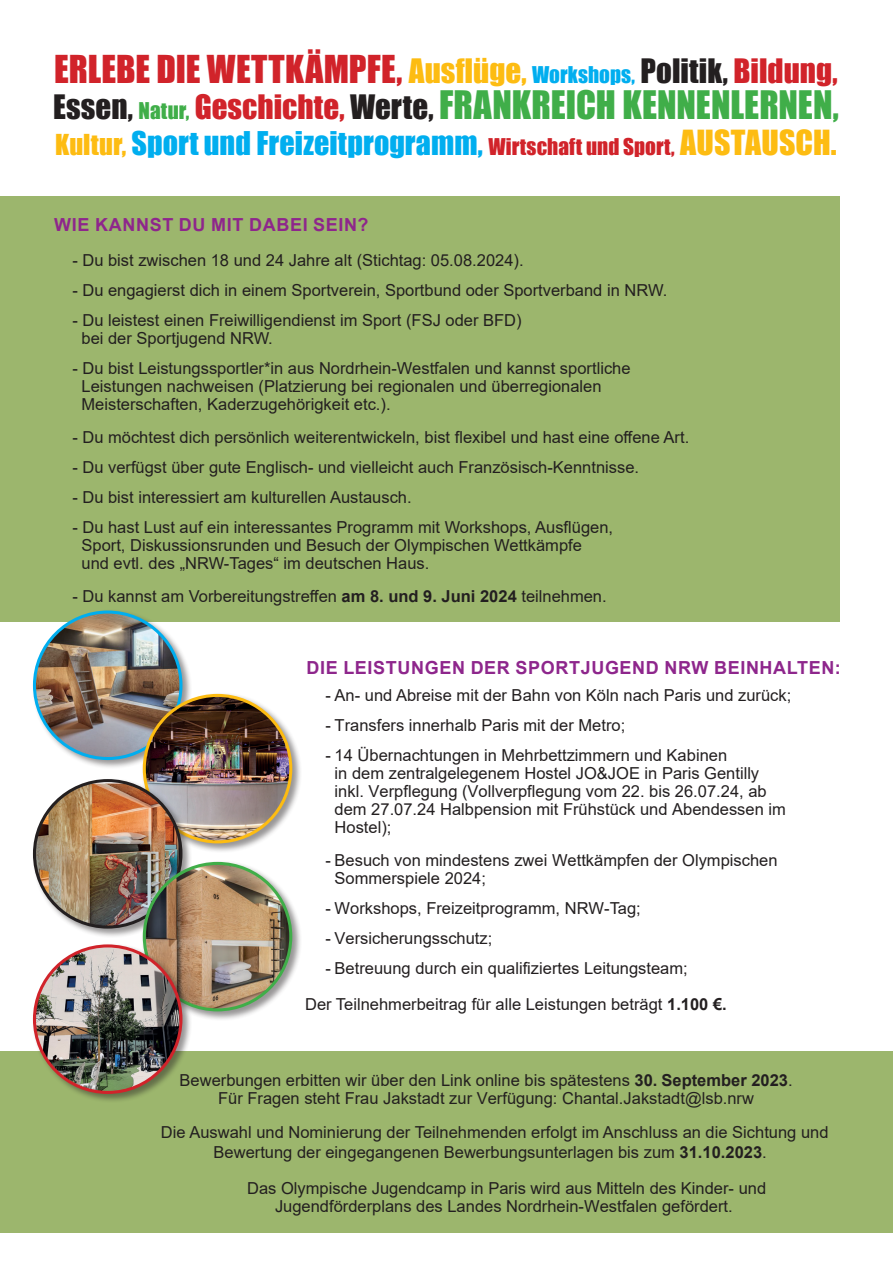
<style>
.page{position:relative;width:893px;height:1263px;background:#fff}
.page>*{position:absolute;margin:0;border:0;box-sizing:border-box;transform-origin:0 0}
.t1{font:36px "Impact";color:#40ae49}
.t2{font:35.4px "Impact";letter-spacing:.005em;color:#d1232a}
.t3{font:30px "Impact";color:#00aeef}
.t4{font:700 18px "Arial";letter-spacing:.035em;color:#8e268c}
.t5{font:16.5px/18px "Arial";color:#231f20}
.t6{font:16.5px/18px "Arial";color:#231f20;text-align:center}
.s1{font-size:30.9px;color:#fdbc12}
.s2{font-size:21.15px;color:#00aeef}
.s3{font-size:30.9px;color:#231f20}
.s4{font-size:30.9px}
.s5{font-size:21.15px}
.s6{font-size:30.9px;color:#d1232a}
.s7{font-size:26.55px;color:#fdbc12}
.s8{font-size:21.15px;color:#d1232a}
.s9{font-size:31.8px;color:#fdbc12}
.s10{font-weight:700}
.s11{font-style:inherit}
</style>
<div class="page">
<div style="left:0;top:197px;width:840px;height:425px;background:#9cb66d"></div>
<div style="left:0;top:1051px;width:893px;height:182px;background:#9cb66d"></div>
<div style="left:32px;top:609px;width:160px;height:161px;background:#231f20;opacity:.47"></div>
<img style="left:34px;top:612px;width:147px;height:146px;border-radius:73px">
<div style="left:33px;top:610px;width:149px;height:150px;border:3px solid #00aeef;border-radius:50%"></div>
<div style="left:142px;top:693px;width:160px;height:160px;background:#231f20;opacity:.47"></div>
<img style="left:144px;top:695px;width:147px;height:147px;border-radius:73px">
<div style="left:143px;top:694px;width:149px;height:149px;border:3px solid #fdbc12;border-radius:50%"></div>
<div style="left:32px;top:778px;width:160px;height:160px;background:#231f20;opacity:.47"></div>
<img style="left:34px;top:783px;width:147px;height:144px">
<div style="left:33px;top:779px;width:149px;height:149px;border:3px solid #231f20;border-radius:50%"></div>
<div style="left:142px;top:861px;width:160px;height:160px;background:#231f20;opacity:.47"></div>
<img style="left:144px;top:863px;width:147px;height:147px;border-radius:73px">
<div style="left:143px;top:862px;width:149px;height:149px;border:3px solid #40ae49;border-radius:50%"></div>
<div style="left:32px;top:943px;width:160px;height:160px;background:#231f20;opacity:.47"></div>
<img style="left:34px;top:946px;width:147px;height:146px;border-radius:73px">
<div style="left:33px;top:944px;width:149px;height:150px;border:3px solid #d1232a;border-radius:50%"></div>
<h2 class="t2" style="left:54px;top:41px;width:785px">ERLEBE DIE WETTKÄMPFE, <span class="s1">Ausflüge,</span> <span class="s2">Workshops,</span> <span class="s3">Politik,</span> <span class="s4">Bildung,</span></h2>
<h1 class="t1" style="left:53px;top:77px;width:787px"><span class="s3">Essen,</span> <span class="s5">Natur,</span> <span class="s6">Geschichte,</span> <span class="s3">Werte,</span> FRANKREICH KENNENLERNEN,</h1>
<h3 class="t3" style="left:55px;top:119px;width:783px"><span class="s7">Kultur,</span> Sport und Freizeitprogramm, <span class="s8">Wirtschaft und Sport,</span> <span class="s9">AUSTAUSCH.</span></h3>
<p class="t4" style="left:54px;top:212px;width:316px">WIE KANNST DU MIT DABEI SEIN?</p>
<p class="t5" style="left:72px;top:251px;width:453px">- Du bist zwischen 18 und 24 Jahre alt (Stichtag: 05.08.2024).</p>
<p class="t5" style="left:72px;top:281px;width:596px">- Du engagierst dich in einem Sportverein, Sportbund oder Sportverband in NRW.</p>
<p class="t5" style="left:82px;top:311px;width:442px;text-indent:-9px">- Du leistest einen Freiwilligendienst im Sport (FSJ oder BFD) bei der Sportjugend NRW.</p>
<p class="t5" style="left:82px;top:359px;width:551px;text-indent:-9px">- Du bist Leistungssportler*in aus Nordrhein-Westfalen und kannst sportliche<br>Leistungen nachweisen (Platzierung bei regionalen und überregionalen<br>Meisterschaften, Kaderzugehörigkeit etc.).</p>
<p class="t5" style="left:72px;top:428px;width:618px">- Du möchtest dich persönlich weiterentwickeln, bist flexibel und hast eine offene Art.</p>
<p class="t5" style="left:72px;top:458px;width:568px">- Du verfügst über gute Englisch- und vielleicht auch Französisch-Kenntnisse.</p>
<p class="t5" style="left:72px;top:488px;width:341px">- Du bist interessiert am kulturellen Austausch.</p>
<p class="t5" style="left:82px;top:518px;width:533px;text-indent:-9px">- Du hast Lust auf ein interessantes Programm mit Workshops, Ausflügen,<br>Sport, Diskussionsrunden und Besuch der Olympischen Wettkämpfe und evtl. des „NRW-Tages“ im deutschen Haus.</p>
<p class="t5" style="left:72px;top:587px;width:536px">- Du kannst am Vorbereitungstreffen <span class="s10">am 8. und 9. Juni 2024</span> teilnehmen.</p>
<p class="t4" style="left:306px;top:655px;width:536px">DIE LEISTUNGEN DER SPORTJUGEND NRW BEINHALTEN:</p>
<p class="t5" style="left:325px;top:686px;width:467px">- An- und Abreise mit der Bahn von Köln nach Paris und zurück;</p>
<p class="t5" style="left:325px;top:716px;width:301px">- Transfers innerhalb Paris mit der Metro;</p>
<p class="t5" style="left:335px;top:746px;width:453px;text-indent:-9px">- 14 Übernachtungen in Mehrbettzimmern und Kabinen<br>in dem zentralgelegenem Hostel JO&amp;JOE in Paris Gentilly inkl. <span class="s11">Verpflegung (</span>Vollverpflegung <span class="s11">vom 22. bis 26.07.24, ab dem 27.07.24 Halbpension mit Frühstück und Abendessen im Hostel);</span></p>
<p class="t5" style="left:335px;top:851px;width:444px;text-indent:-9px">- Besuch von mindestens zwei Wettkämpfen der Olympischen<br>Sommerspiele 2024;</p>
<p class="t5" style="left:325px;top:899px;width:317px">- Workshops, Freizeitprogramm, NRW-Tag;</p>
<p class="t5" style="left:325px;top:929px;width:168px">- Versicherungsschutz;</p>
<p class="t5" style="left:305px;top:951px;width:423px;line-height:35.7px;text-indent:20px">- Betreuung durch ein qualifiziertes Leitungsteam;<br>Der Teilnehmerbeitrag für alle Leistungen beträgt <span class="s10">1.100 €.</span></p>
<p class="t6" style="left:180px;top:1071px;width:615px"><span class="s11">Bewerbungen erbitten wir</span> über den Link online b<span class="s11">is spätestens</span> <span class="s10">30. September 2023</span>.<br>Für Fragen steht Frau Jakstadt zur Verfügung: Chantal.Jakstadt@lsb.nrw</p>
<p class="t5" style="left:161px;top:1122px;width:669px;line-height:19.8px;text-align:center">Die Auswahl und Nominierung der Teilnehmenden erfolgt im Anschluss an die Sichtung <span class="s11">und<br>Bewertung der eingegangenen Bewerbungsunterlagen bis zum</span> <span class="s10">31.10.2023</span><span class="s11">.</span></p>
<p class="t5" style="left:247px;top:1134px;width:521px;line-height:36px;text-align:center">.<br>Das Olympische Jugendcamp in Paris wird aus Mitteln des Kinder- und</p>
<p class="t5" style="left:275px;top:1197px;width:459px">Jugendförderplans des Landes Nordrhein-Westfalen gefördert.</p>
</div>
